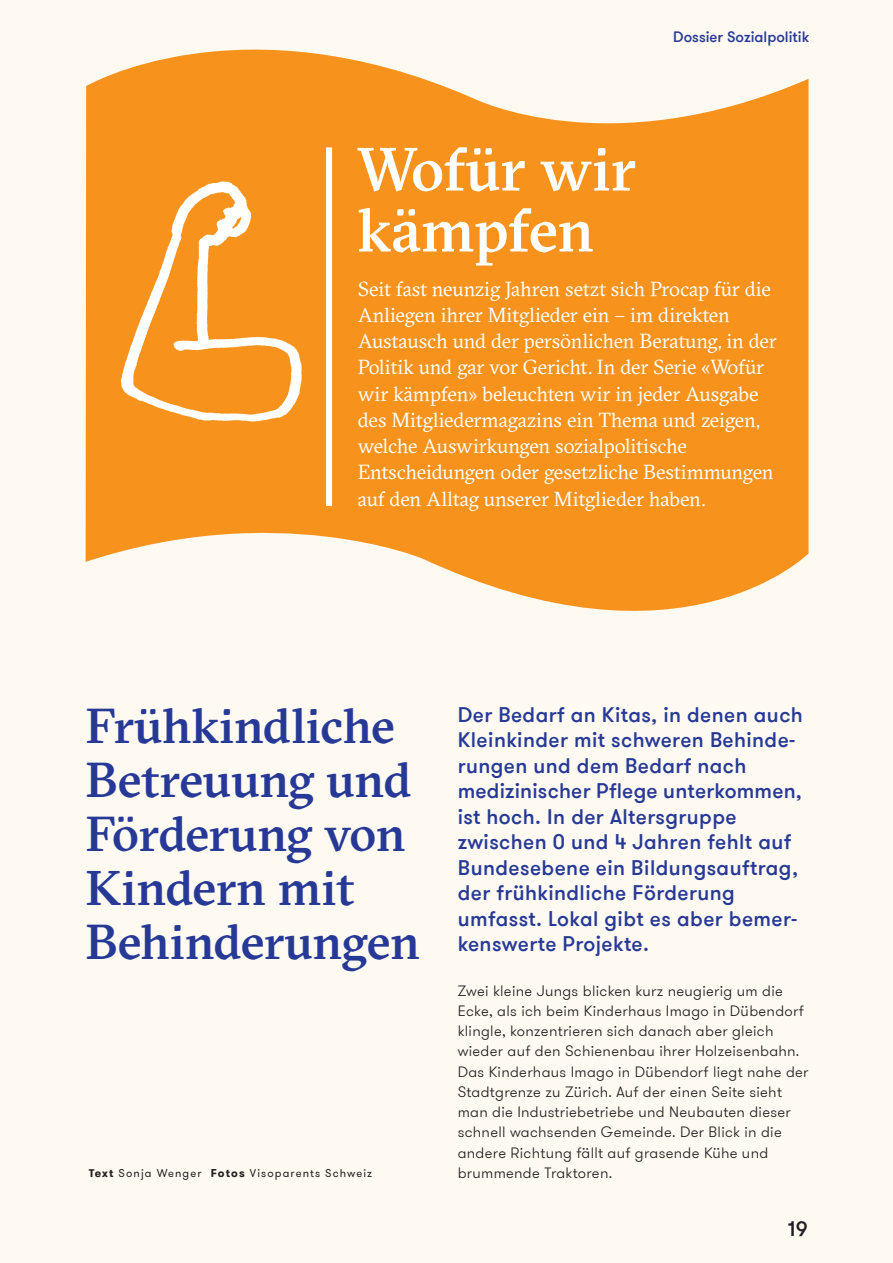
<style>
.page{position:relative;width:893px;height:1263px;background:#fef9f1}
.page>*{position:absolute;margin:0;border:0;box-sizing:border-box;transform-origin:0 0}
.t1{font:500 60.9px/60.9px "GT Sectra";letter-spacing:-.005em;color:#fff}
.t2{font:500 49.5px/54px "GT Sectra";letter-spacing:-.015em;color:#263996}
.t3{font:500 21px/25.5px "GT Walsheim Pro";letter-spacing:.02em;color:#263996}
.t4{font:500 21px "GT Walsheim Pro";color:#231f20}
.t5{font:20.25px/26.2px "GT Sectra";letter-spacing:-.01em;color:#fff}
.t6{font:300 15px/20.2px "GT Walsheim Pro";letter-spacing:.02em;color:#231f20}
.t7{font:500 15px "GT Walsheim Pro";color:#263996}
.t8{font:11.25px "GT Walsheim Pro";letter-spacing:.1em;color:#231f20}
.s1{font-weight:700}
</style>
<div class="page">
<svg style="left:86px;top:49px;width:722px;height:562px;fill:#f7931d"></svg>
<div style="left:326px;top:147px;width:6px;height:359px;background:#fff"></div>
<img style="left:118px;top:166px;width:190px;height:267px">
<p class="t7" style="left:673px;top:27px;width:138px">Dossier Sozialpolitik</p>
<h1 class="t1" style="left:357px;top:138px;width:281px">Wofür wir kämpfen</h1>
<p class="t5" style="left:358px;top:275px;width:420px">Seit fast neunzig Jahren setzt sich Procap für die Anliegen ihrer Mitglieder ein – im direkten Austausch und der persönlichen Beratung, in der Politik und gar vor Gericht. In der Serie «Wofür wir kämpfen» beleuchten wir in jeder Ausgabe des Mitgliedermagazins ein Thema und zeigen, welche Auswirkungen sozialpolitische Entscheidungen oder gesetzliche Bestimmungen auf den Alltag unserer Mitglieder haben.</p>
<h2 class="t2" style="left:86px;top:698px;width:336px">Frühkindliche<br>Betreuung und<br>Förderung von<br>Kindern mit<br>Behinderungen</h2>
<p class="t3" style="left:458px;top:702px;width:347px">Der Bedarf an Kitas, in denen auch<br>Kleinkinder mit schweren Behinde&shy;rungen und dem Bedarf nach medizinischer Pflege unterkommen, ist hoch. In der Altersgruppe zwischen 0 und 4 Jahren fehlt auf<br>Bundesebene ein Bildungsauftrag, der frühkindliche Förderung umfasst. Lokal gibt es aber bemer&shy;kenswerte Projekte.</p>
<p class="t6" style="left:458px;top:981px;width:352px">Zwei kleine Jungs blicken kurz neugierig um die Ecke, als ich beim Kinderhaus Imago in Dübendorf klingle, konzentrieren sich danach aber gleich wieder auf den Schienenbau ihrer Holzeisenbahn.<br>Das Kinderhaus Imago in Dübendorf liegt nahe der Stadtgrenze zu Zürich. Auf der einen Seite sieht man die Industriebetriebe und Neubauten dieser schnell wachsenden Gemeinde. Der Blick in die andere Richtung fällt auf grasende Kühe und</p>
<p class="t8" style="left:89px;top:1166px;width:285px"><span class="s1">Text</span> Sonja Wenger <span class="s1">Fotos</span> Visoparents Schweiz</p>
<p class="t6" style="left:458px;top:1163px;width:156px">brummende Traktoren.</p>
<h3 class="t4" style="left:788px;top:1216px;width:22px">19</h3>
</div>
